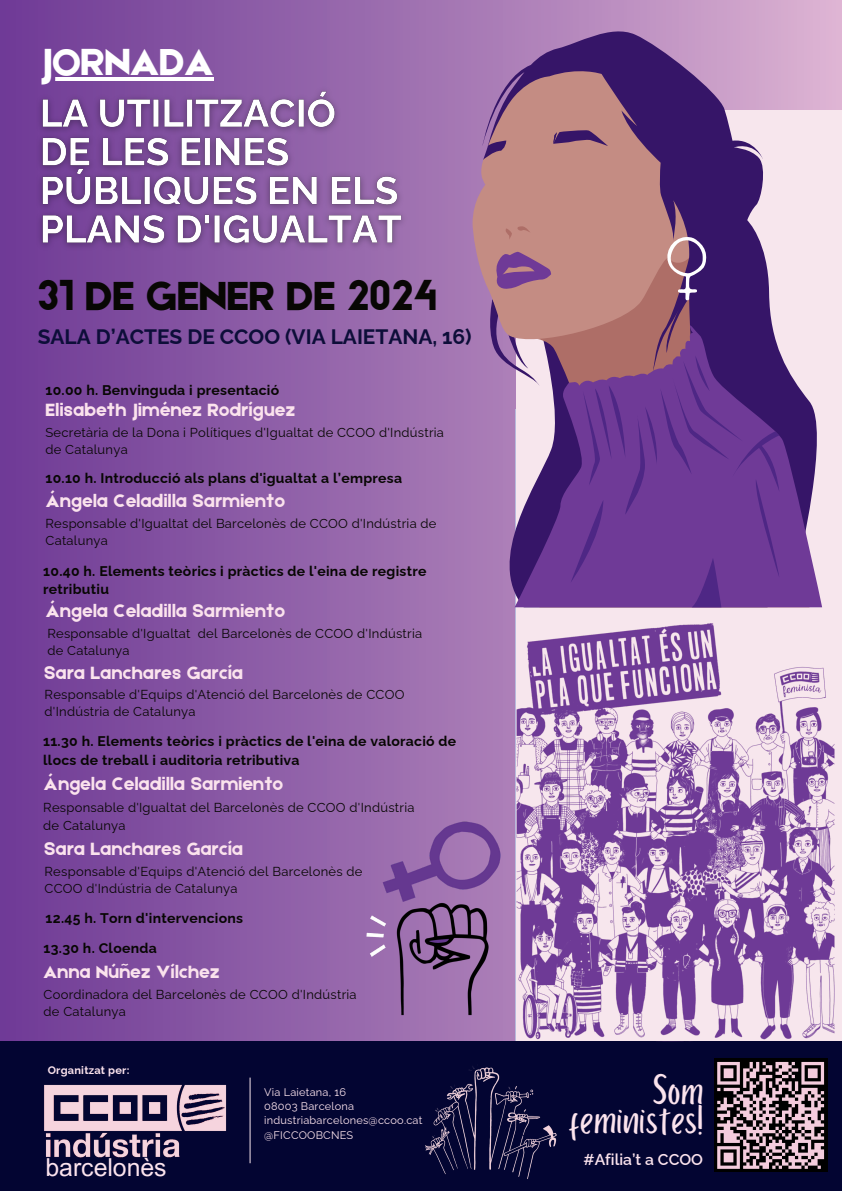
<style>
.page{position:relative;width:842px;height:1191px;background:#fff}
.page>*{position:absolute;margin:0;border:0;box-sizing:border-box;transform-origin:0 0}
.t1{font:44px "Porcelain";letter-spacing:.01em;color:#fbe3ed}
.t2{font:43.2px "Etna";color:#080704}
.t3{font:40.2px "Etna";color:#fff}
.t4{font:24.8px "Arial MT Pro";color:#fbe3ed}
.t5{font:700 20.9px "Raleway";color:#0d0e39}
.t6{font:18.9px "Etna";letter-spacing:.02em;color:#fbe3ed}
.t7{font:600 15.7px "Raleway";color:#fbe3ed}
.t8{font:700 14px/18.8px "Raleway";letter-spacing:.02em;color:#080704}
.t9{font:13px/17.2px "Raleway";letter-spacing:.02em;color:#080704}
.t10{font:11px/14.2px "Raleway";letter-spacing:.02em;color:#fbe3ed}
.t11{font:700 11px "Raleway";letter-spacing:.02em;color:#fbe3ed}
</style>
<div class="page">
<img style="left:0;top:0;width:842px;height:1041px">
<div style="left:516px;top:110px;width:326px;height:931px;background:#f7e6ed"></div>
<div style="left:0;top:1041px;width:842px;height:149px;background:#030532"></div>
<hr style="left:250px;top:1077px;width:1px;height:86px;background:#f7e6ed">
<svg style="left:482px;top:24px;width:349px;height:583px"></svg>
<svg style="left:472px;top:66px;width:219px;height:281px;background:#9f6d82"></svg>
<svg style="left:553px;top:132px;width:4px;height:13px"></svg>
<svg style="left:504px;top:226px;width:26px;height:13px"></svg>
<svg style="left:496px;top:251px;width:326px;height:356px"></svg>
<svg style="left:571px;top:355px;width:208px;height:252px;background:#6b3890"></svg>
<svg style="left:662px;top:237px;width:44px;height:63px;background:#956e88"></svg>
<img style="left:425px;top:1084px;width:132px;height:95px">
<img style="left:278px;top:754px;width:229px;height:330px">
<div style="left:714px;top:1058px;width:113px;height:113px;background:#000"></div>
<svg style="left:717px;top:1061px;width:108px;height:108px"></svg>
<img style="left:44px;top:1084px;width:183px;height:74px">
<img style="left:507px;top:623px;width:328px;height:418px">
<img style="left:33px;top:82px;width:378px;height:173px">
<hr style="left:40px;top:77px;width:174px;height:4px;background:#fff">
<h3 class="t3" style="left:40px;top:33px;width:175px">JORNADA</h3>
<h2 class="t2" style="left:38px;top:265px;width:401px">31 DE GENER DE 2024</h2>
<h3 class="t5" style="left:38px;top:319px;width:436px">SALA D’ACTES DE CCOO (VIA LAIETANA, 16)</h3>
<p class="t8" style="left:46px;top:379px;width:235px">10.00 h. Benvinguda i presentació</p>
<h3 class="t6" style="left:46px;top:396px;width:251px">Elisabeth Jiménez Rodríguez</h3>
<p class="t9" style="left:46px;top:422px;width:400px">Secretària de la Dona i Polítiques d'Igualtat de CCOO d'Indústria de Catalunya</p>
<p class="t8" style="left:46px;top:467px;width:358px">10.10 h. Introducció als plans d'igualtat a l’empresa</p>
<h3 class="t6" style="left:46px;top:487px;width:241px">Ángela Celadilla Sarmiento</h3>
<p class="t9" style="left:46px;top:513px;width:393px">Responsable d'Igualtat del Barcelonès de CCOO d'Indústria de<br>Catalunya</p>
<p class="t8" style="left:43px;top:559px;width:385px">10.40 h. Elements teòrics i pràctics de l'eina de registre retributiu</p>
<h3 class="t6" style="left:46px;top:597px;width:241px">Ángela Celadilla Sarmiento</h3>
<p class="t9" style="left:47px;top:623px;width:376px">Responsable d'Igualtat del Barcelonès de CCOO d'Indústria de Catalunya</p>
<h3 class="t6" style="left:44px;top:659px;width:200px">Sara Lanchares García</h3>
<p class="t9" style="left:45px;top:683px;width:361px">Responsable d'Equips d'Atenció del Barcelonès de CCOO d'Indústria de Catalunya</p>
<p class="t8" style="left:43px;top:730px;width:414px">11.30 h. Elements teòrics i pràctics de l'eina de valoració de llocs de treball i auditoria retributiva</p>
<h3 class="t6" style="left:44px;top:770px;width:241px">Ángela Celadilla Sarmiento</h3>
<p class="t9" style="left:43px;top:797px;width:373px">Responsable d'Igualtat del Barcelonès de CCOO d'Indústria de Catalunya</p>
<h3 class="t6" style="left:44px;top:835px;width:200px">Sara Lanchares García</h3>
<p class="t9" style="left:45px;top:861px;width:319px">Responsable d'Equips d'Atenció del Barcelonès de<br>CCOO d'Indústria de Catalunya</p>
<p class="t8" style="left:44px;top:901px;width:201px;line-height:30.1px">12.45 h. Torn d'intervencions<br>13.30 h. Cloenda</p>
<h3 class="t6" style="left:44px;top:958px;width:177px">Anna Núñez Vílchez</h3>
<p class="t9" style="left:44px;top:983px;width:314px">Coordinadora del Barcelonès de CCOO d'Indústria de Catalunya</p>
<p class="t11" style="left:48px;top:1060px;width:83px">Organitzat per:</p>
<h3 class="t4" style="left:46px;top:1152px;width:123px">barcelonès</h3>
<p class="t10" style="left:264px;top:1083px;width:160px">Via Laietana, 16<br>08003 Barcelona industriabarcelones@ccoo.cat @FICCOOBCNES</p>
<h1 class="t1" style="left:653px;top:1067px;width:52px">Som</h1>
<h1 class="t1" style="left:569px;top:1095px;width:136px">feministes!</h1>
<p class="t7" style="left:584px;top:1146px;width:121px">#Afilia’t a CCOO</p>
</div>
